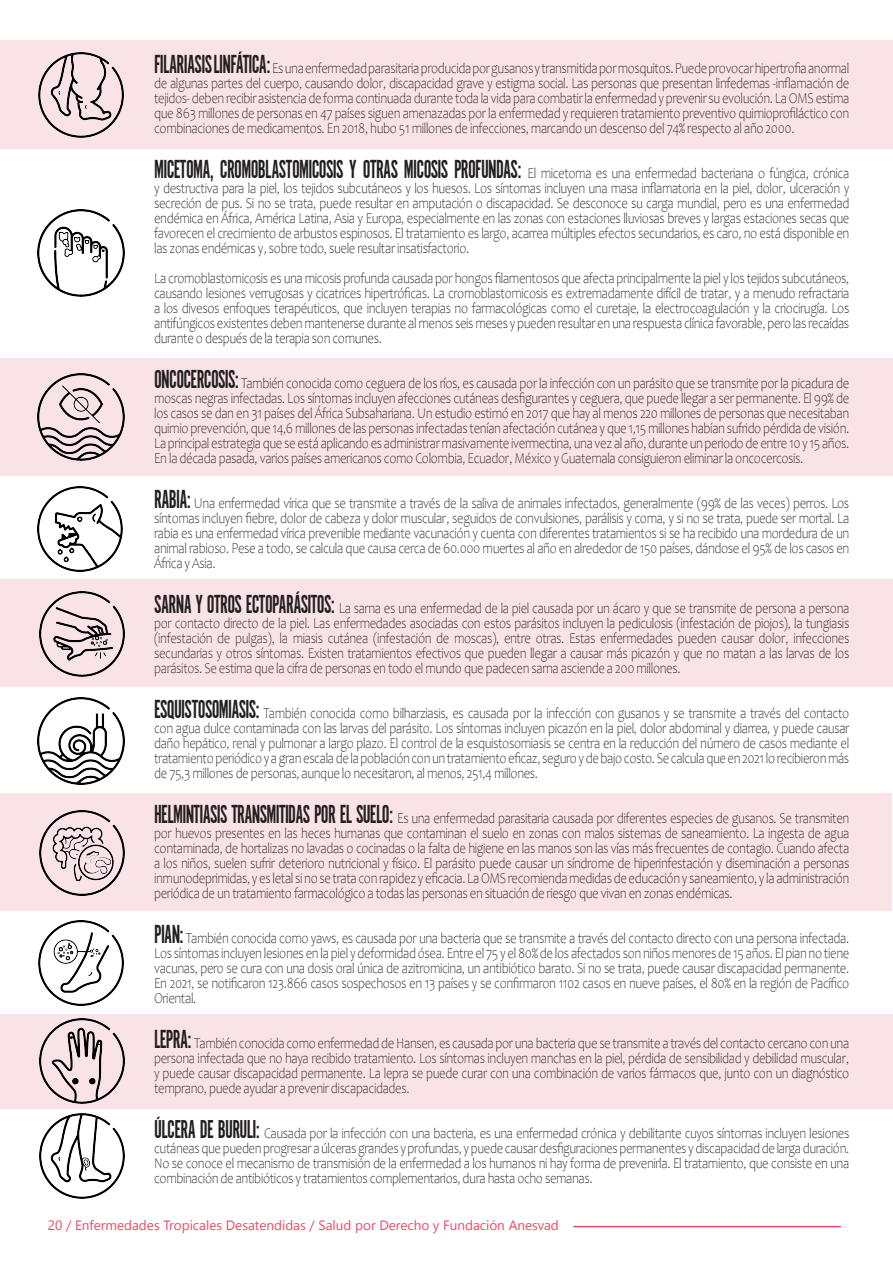
<style>
.page{position:relative;width:893px;height:1263px;background:#fff}
.page>*{position:absolute;margin:0;border:0;box-sizing:border-box;transform-origin:0 0}
.t1{font:300 15px/15px "Candara";letter-spacing:-.03em;color:#231f20;text-align:justify;scale:.85 1}
.t2{font:300 14.85px/15px "Candara";letter-spacing:-.03em;color:#231f20;text-align:justify;scale:.86 1}
.t3{font:13.5px "Segoe UI Symbol";color:#e34d64}
.s1{font-family:"Alternate Got No 1 D";font-weight:400;font-size:27px}
.s2{font-family:"Alternate Got No 1 D";font-weight:400;font-size:26.7px}
</style>
<div class="page">
<div style="left:0;top:359px;width:893px;height:117px;background:#fae3e6"></div>
<div style="left:0;top:579px;width:893px;height:108px;background:#fae3e6"></div>
<div style="left:0;top:40px;width:893px;height:108px;background:#fae3e6"></div>
<div style="left:0;top:793px;width:892px;height:118px;background:#fae3e6"></div>
<div style="left:0;top:1014px;width:893px;height:95px;background:#fae3e6"></div>
<img style="left:38px;top:53px;width:85px;height:85px">
<img style="left:38px;top:210px;width:87px;height:87px">
<img style="left:37px;top:374px;width:87px;height:87px">
<img style="left:37px;top:697px;width:87px;height:87px">
<img style="left:40px;top:1113px;width:85px;height:85px">
<img style="left:37px;top:486px;width:85px;height:85px">
<img style="left:38px;top:920px;width:86px;height:85px">
<img style="left:39px;top:1018px;width:86px;height:86px">
<img style="left:39px;top:591px;width:85px;height:85px">
<img style="left:39px;top:810px;width:85px;height:85px">
<hr style="left:573px;top:1226px;width:268px;height:1px;background:#e34d64">
<p class="t1" style="left:154px;top:61px;width:819px"><span class="s1">FILARIASIS LINFÁTICA:</span>Es una enfermedad parasitaria producida por gusanos y transmitida por mosquitos. Puede provocar hipertrofia anormal de algunas partes del cuerpo, causando dolor, discapacidad grave y estigma social. Las personas que presentan linfedemas -inflamación de tejidos- deben recibir asistencia de forma continuada durante toda la vida para combatir la enfermedad y prevenir su evolución. La OMS estima que 863 millones de personas en 47 países siguen amenazadas por la enfermedad y requieren tratamiento preventivo quimioprofiláctico con combinaciones de medicamentos. En 2018, hubo 51 millones de infecciones, marcando un descenso del 74% respecto al año 2000.</p>
<p class="t1" style="left:154px;top:166px;width:819px"><span class="s1">MICETOMA, CROMOBLASTOMICOSIS Y OTRAS MICOSIS PROFUNDAS:</span> El micetoma es una enfermedad bacteriana o fúngica, crónica y destructiva para la piel, los tejidos subcutáneos y los huesos. Los síntomas incluyen una masa inflamatoria en la piel, dolor, ulceración y secreción de pus. Si no se trata, puede resultar en amputación o discapacidad. Se desconoce su carga mundial, pero es una enfermedad endémica en África, América Latina, Asia y Europa, especialmente en las zonas con estaciones lluviosas breves y largas estaciones secas que favorecen el crecimiento de arbustos espinosos. El tratamiento es largo, acarrea múltiples efectos secundarios, es caro, no está disponible en las zonas endémicas y, sobre todo, suele resultar insatisfactorio.</p>
<p class="t1" style="left:154px;top:271px;width:819px">La cromoblastomicosis es una micosis profunda causada por hongos filamentosos que afecta principalmente la piel y los tejidos subcutáneos, causando lesiones verrugosas y cicatrices hipertróficas. La cromoblastomicosis es extremadamente difícil de tratar, y a menudo refractaria a los divesos enfoques terapéuticos, que incluyen terapias no farmacológicas como el curetaje, la electrocoagulación y la criocirugía. Los antifúngicos existentes deben mantenerse durante al menos seis meses y pueden resultar en una respuesta clínica favorable, pero las recaídas durante o después de la terapia son comunes.</p>
<p class="t1" style="left:154px;top:376px;width:819px"><span class="s1">ONCOCERCOSIS:</span> También conocida como ceguera de los ríos, es causada por la infección con un parásito que se transmite por la picadura de moscas negras infectadas. Los síntomas incluyen afecciones cutáneas desfigurantes y ceguera, que puede llegar a ser permanente. El 99% de los casos se dan en 31 países del África Subsahariana. Un estudio estimó en 2017 que hay al menos 220 millones de personas que necesitaban quimio prevención, que 14,6 millones de las personas infectadas tenían afectación cutánea y que 1,15 millones habían sufrido pérdida de visión.<br>La principal estrategia que se está aplicando es administrar masivamente ivermectina, una vez al año, durante un periodo de entre 10 y 15 años.<br>En la década pasada, varios países americanos como Colombia, Ecuador, México y Guatemala consiguieron eliminar la oncocercosis.</p>
<p class="t1" style="left:154px;top:496px;width:819px"><span class="s1">RABIA:</span> Una enfermedad vírica que se transmite a través de la saliva de animales infectados, generalmente (99% de las veces) perros. Los síntomas incluyen fiebre, dolor de cabeza y dolor muscular, seguidos de convulsiones, parálisis y coma, y si no se trata, puede ser mortal. La rabia es una enfermedad vírica prevenible mediante vacunación y cuenta con diferentes tratamientos si se ha recibido una mordedura de un animal rabioso. Pese a todo, se calcula que causa cerca de 60.000 muertes al año en alrededor de 150 países, dándose el 95% de los casos en África y Asia.</p>
<p class="t1" style="left:154px;top:601px;width:819px"><span class="s1">SARNA Y OTROS ECTOPARÁSITOS:</span> La sarna es una enfermedad de la piel causada por un ácaro y que se transmite de persona a persona por contacto directo de la piel. Las enfermedades asociadas con estos parásitos incluyen la pediculosis (infestación de piojos), la tungiasis (infestación de pulgas), la miasis cutánea (infestación de moscas), entre otras. Estas enfermedades pueden causar dolor, infecciones secundarias y otros síntomas. Existen tratamientos efectivos que pueden llegar a causar más picazón y que no matan a las larvas de los parásitos. Se estima que la cifra de personas en todo el mundo que padecen sarna asciende a 200 millones.</p>
<p class="t1" style="left:154px;top:706px;width:819px"><span class="s1">ESQUISTOSOMIASIS:</span> También conocida como bilharziasis, es causada por la infección con gusanos y se transmite a través del contacto con agua dulce contaminada con las larvas del parásito. Los síntomas incluyen picazón en la piel, dolor abdominal y diarrea, y puede causar daño hepático, renal y pulmonar a largo plazo. El control de la esquistosomiasis se centra en la reducción del número de casos mediante el tratamiento periódico y a gran escala de la población con un tratamiento eficaz, seguro y de bajo costo. Se calcula que en 2021 lo recibieron más de 75,3 millones de personas, aunque lo necesitaron, al menos, 251,4 millones.</p>
<p class="t1" style="left:154px;top:811px;width:819px"><span class="s1">HELMINTIASIS TRANSMITIDAS POR EL SUELO:</span> Es una enfermedad parasitaria causada por diferentes especies de gusanos. Se transmiten por huevos presentes en las heces humanas que contaminan el suelo en zonas con malos sistemas de saneamiento. La ingesta de agua contaminada, de hortalizas no lavadas o cocinadas o la falta de higiene en las manos son las vías más frecuentes de contagio. Cuando afecta a los niños, suelen sufrir deterioro nutricional y físico. El parásito puede causar un síndrome de hiperinfestación y diseminación a personas inmunodeprimidas, y es letal si no se trata con rapidez y eficacia. La OMS recomienda medidas de educación y saneamiento, y la administración periódica de un tratamiento farmacológico a todas las personas en situación de riesgo que vivan en zonas endémicas.</p>
<p class="t1" style="left:154px;top:931px;width:819px"><span class="s1">PIAN:</span> También conocida como yaws, es causada por una bacteria que se transmite a través del contacto directo con una persona infectada.<br>Los síntomas incluyen lesiones en la piel y deformidad ósea. Entre el 75 y el 80% de los afectados son niños menores de 15 años. El pian no tiene vacunas, pero se cura con una dosis oral única de azitromicina, un antibiótico barato. Si no se trata, puede causar discapacidad permanente.<br>En 2021, se notificaron 123.866 casos sospechosos en 13 países y se confirmaron 1102 casos en nueve países, el 80% en la región de Pacífico Oriental.</p>
<p class="t1" style="left:154px;top:1036px;width:819px"><span class="s1">LEPRA:</span> También conocida como enfermedad de Hansen, es causada por una bacteria que se transmite a través del contacto cercano con una persona infectada que no haya recibido tratamiento. Los síntomas incluyen manchas en la piel, pérdida de sensibilidad y debilidad muscular, y puede causar discapacidad permanente. La lepra se puede curar con una combinación de varios fármacos que, junto con un diagnóstico temprano, puede ayudar a prevenir discapacidades.</p>
<p class="t2" style="left:154px;top:1126px;width:810px"><span class="s2">ÚLCERA DE BURULI:</span> Causada por la infección con una bacteria, es una enfermedad crónica y debilitante cuyos síntomas incluyen lesiones cutáneas que pueden progresar a úlceras grandes y profundas, y puede causar desfiguraciones permanentes y discapacidad de larga duración.<br>No se conoce el mecanismo de transmisión de la enfermedad a los humanos ni hay forma de prevenirla. El tratamiento, que consiste en una combinación de antibióticos y tratamientos complementarios, dura hasta ocho semanas.</p>
<p class="t3" style="left:82px;top:1217px;width:9px">■</p>
<p class="t3" style="left:242px;top:1217px;width:33px">▲▼■</p>
<p class="t3" style="left:300px;top:1217px;width:45px">▲ ●◆</p>
<p class="t3" style="left:421px;top:1217px;width:45px">□ ◆■</p>
<p class="t3" style="left:497px;top:1217px;width:48px">■ ■ ▲❖</p>
</div>
